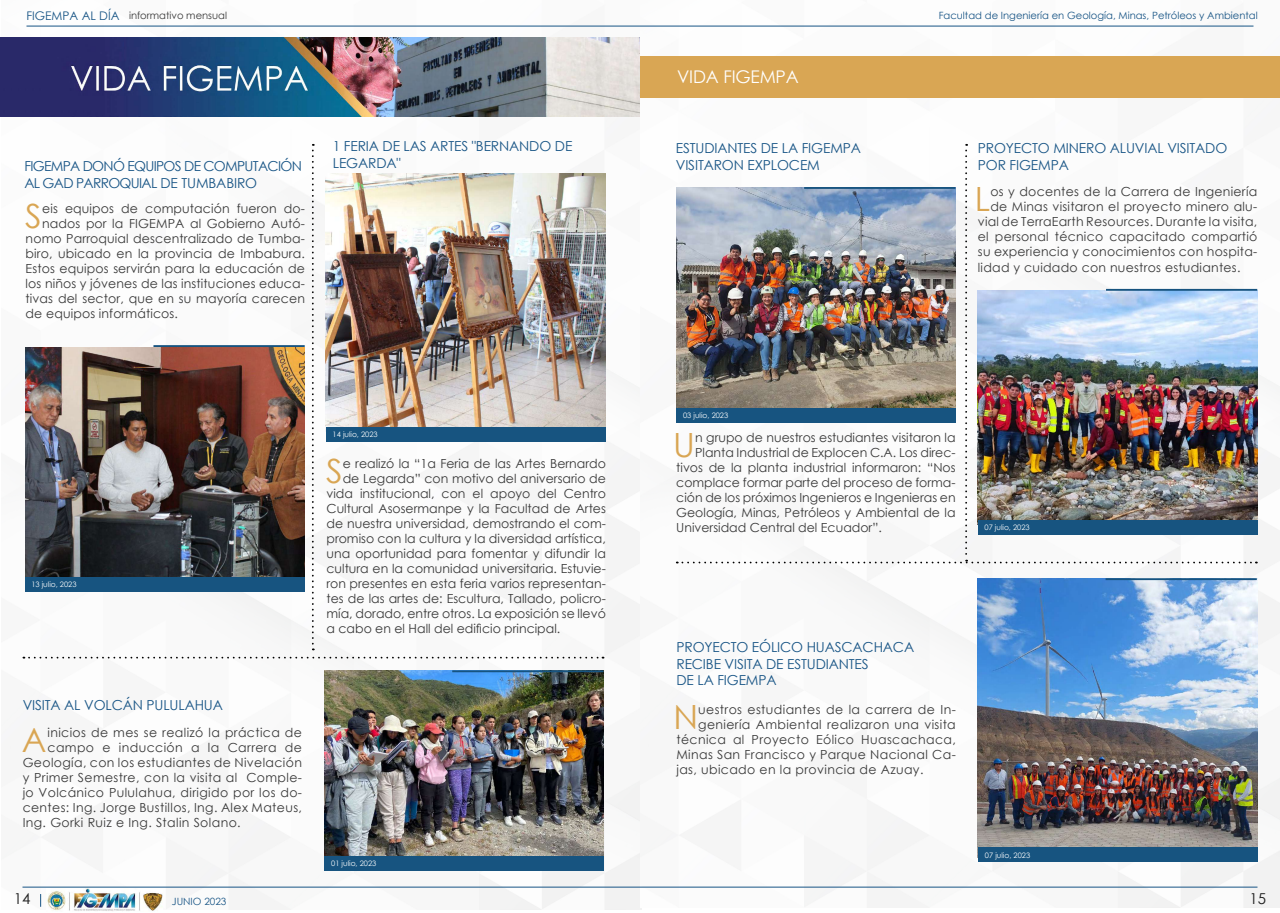
<style>
.page{position:relative;width:1280px;height:913px;background:#fff}
.page>*{position:absolute;margin:0;border:0;box-sizing:border-box;transform-origin:0 0}
.t1{font:33.38px "Century Gothic";color:#d9a654}
.t2{font:17.5px "Century Gothic";letter-spacing:-.01em;color:#fff}
.t3{font:15px "Century Gothic";color:#1d1d1d}
.t4{font:13.75px/16.9px "Century Gothic";letter-spacing:-.01em;color:#175485}
.t5{font:13.75px/16.9px "Century Gothic";letter-spacing:-.05em;color:#175485}
.t6{font:12.5px "Century Gothic";letter-spacing:.01em;color:#383838}
.t7{font:12.5px "Century Gothic";letter-spacing:.03em;color:#383838}
.t8{font:10px "Century Gothic";color:#175485}
.t9{font:10px "Century Gothic";color:#383838}
.t10{font:7.5px "Century Gothic";color:#fff}
.s1{font-size:11.88px;color:#175485}
</style>
<div class="page">
<img style="left:2px;top:25px;width:640px;height:884px">
<img style="left:640px;top:25px;width:640px;height:882px">
<img style="left:47px;top:888px;width:115px;height:23px">
<img style="left:0;top:38px;width:640px;height:78px">
<img style="left:325px;top:670px;width:279px;height:186px">
<div style="left:325px;top:856px;width:279px;height:14px;background:#175480"></div>
<hr style="left:452px;top:670px;width:151px;height:2px;background:#175480">
<svg style="left:23px;top:656px;width:581px;height:2px"></svg>
<svg style="left:312px;top:144px;width:2px;height:506px"></svg>
<img style="left:978px;top:578px;width:279px;height:269px">
<div style="left:978px;top:847px;width:279px;height:15px;background:#175480"></div>
<hr style="left:1106px;top:578px;width:151px;height:2px;background:#175480">
<img style="left:677px;top:144px;width:580px;height:419px">
<div style="left:641px;top:56px;width:639px;height:42px;background:#d9a654"></div>
<svg style="left:40px;top:894px;width:1px;height:12px"></svg>
<hr style="left:26px;top:26px;width:614px;height:1px;background:#175485">
<hr style="left:640px;top:26px;width:614px;height:1px;background:#175485">
<hr style="left:640px;top:886px;width:618px;height:1px;background:#175485">
<hr style="left:22px;top:886px;width:618px;height:1px;background:#175485">
<img style="left:326px;top:173px;width:279px;height:254px">
<div style="left:326px;top:427px;width:279px;height:14px;background:#175480"></div>
<img style="left:25px;top:347px;width:280px;height:230px">
<div style="left:25px;top:577px;width:280px;height:14px;background:#175480"></div>
<hr style="left:153px;top:345px;width:152px;height:2px;background:#175480">
<p class="t9" style="left:26px;top:8px;width:202px"><span class="s1">FIGEMPA AL DÍA</span> informativo mensual</p>
<p class="t8" style="left:939px;top:9px;width:320px">Facultad de Ingeniería en Geología, Minas, Petróleos y Ambiental</p>
<p class="t5" style="left:24px;top:157px;width:279px">FIGEMPA DONÓ EQUIPOS DE COMPUTACIÓN<br>AL GAD PARROQUIAL DE TUMBABIRO</p>
<h1 class="t1" style="left:25px;top:193px;width:18px">S</h1>
<p class="t6" style="left:42px;top:200px;width:264px">eis equipos de computación fueron do-</p>
<p class="t6" style="left:42px;top:215px;width:264px">nados por la FIGEMPA al Gobierno Autó-</p>
<p class="t6" style="left:26px;top:230px;width:281px">nomo Parroquial descentralizado de Tumba-</p>
<p class="t6" style="left:26px;top:245px;width:281px">biro, ubicado en la provincia de Imbabura.</p>
<p class="t6" style="left:26px;top:260px;width:281px">Estos equipos servirán para la educación de</p>
<p class="t6" style="left:26px;top:275px;width:281px">los niños y jóvenes de las instituciones educa-</p>
<p class="t6" style="left:26px;top:290px;width:281px">tivas del sector, que en su mayoría carecen</p>
<p class="t6" style="left:26px;top:305px;width:154px">de equipos informáticos.</p>
<p class="t4" style="left:333px;top:138px;width:241px">1 FERIA DE LAS ARTES "BERNANDO DE<br>LEGARDA"</p>
<p class="t10" style="left:31px;top:579px;width:47px">13 julio, 2023</p>
<p class="t4" style="left:23px;top:696px;width:202px">VISITA AL VOLCÁN PULULAHUA</p>
<h1 class="t1" style="left:22px;top:716px;width:26px">A</h1>
<p class="t7" style="left:48px;top:723px;width:256px">inicios de mes se realizó la práctica de</p>
<p class="t7" style="left:48px;top:738px;width:256px">campo e inducción a la Carrera de</p>
<p class="t7" style="left:23px;top:753px;width:281px">Geología, con los estudiantes de Nivelación</p>
<p class="t7" style="left:23px;top:768px;width:281px">y Primer Semestre, con la visita al Comple-</p>
<p class="t7" style="left:23px;top:783px;width:281px">jo Volcánico Pululahua, dirigido por los do-</p>
<p class="t7" style="left:23px;top:798px;width:281px">centes: Ing. Jorge Bustillos, Ing. Alex Mateus,</p>
<p class="t7" style="left:23px;top:813px;width:220px">Ing. Gorki Ruiz e Ing. Stalin Solano.</p>
<p class="t10" style="left:333px;top:429px;width:47px">14 julio, 2023</p>
<h1 class="t1" style="left:326px;top:448px;width:18px">S</h1>
<p class="t6" style="left:343px;top:455px;width:265px">e realizó la “1a Feria de las Artes Bernardo</p>
<p class="t6" style="left:343px;top:470px;width:265px">de Legarda” con motivo del aniversario de</p>
<p class="t6" style="left:327px;top:485px;width:281px">vida institucional, con el apoyo del Centro</p>
<p class="t6" style="left:327px;top:500px;width:281px">Cultural Asosermanpe y la Facultad de Artes</p>
<p class="t6" style="left:327px;top:515px;width:281px">de nuestra universidad, demostrando el com-</p>
<p class="t6" style="left:327px;top:530px;width:281px">promiso con la cultura y la diversidad artística,</p>
<p class="t6" style="left:327px;top:545px;width:281px">una oportunidad para fomentar y difundir la</p>
<p class="t6" style="left:327px;top:560px;width:281px">cultura en la comunidad universitaria. Estuvie-</p>
<p class="t6" style="left:327px;top:575px;width:281px">ron presentes en esta feria varios representan-</p>
<p class="t6" style="left:327px;top:590px;width:281px">tes de las artes de: Escultura, Tallado, policro-</p>
<p class="t6" style="left:327px;top:605px;width:281px">mía, dorado, entre otros. La exposición se llevó</p>
<p class="t6" style="left:327px;top:620px;width:235px">a cabo en el Hall del edificio principal.</p>
<p class="t10" style="left:331px;top:858px;width:47px">01 julio, 2023</p>
<h2 class="t2" style="left:677px;top:64px;width:123px">VIDA FIGEMPA</h2>
<p class="t4" style="left:676px;top:139px;width:187px">ESTUDIANTES DE LA FIGEMPA<br>VISITARON EXPLOCEM</p>
<p class="t4" style="left:978px;top:139px;width:251px">PROYECTO MINERO ALUVIAL VISITADO<br>POR FIGEMPA</p>
<h1 class="t1" style="left:975px;top:176px;width:17px">L</h1>
<p class="t6" style="left:990px;top:183px;width:268px">os y docentes de la Carrera de Ingeniería</p>
<p class="t6" style="left:990px;top:198px;width:268px">de Minas visitaron el proyecto minero alu-</p>
<p class="t6" style="left:978px;top:213px;width:281px">vial de TerraEarth Resources. Durante la visita,</p>
<p class="t6" style="left:978px;top:228px;width:281px">el personal técnico capacitado compartió</p>
<p class="t6" style="left:978px;top:243px;width:281px">su experiencia y conocimientos con hospita-</p>
<p class="t6" style="left:978px;top:258px;width:264px">lidad y cuidado con nuestros estudiantes.</p>
<p class="t10" style="left:683px;top:410px;width:47px">03 julio, 2023</p>
<h1 class="t1" style="left:673px;top:422px;width:23px">U</h1>
<p class="t6" style="left:695px;top:429px;width:262px">n grupo de nuestros estudiantes visitaron la</p>
<p class="t6" style="left:695px;top:444px;width:262px">Planta Industrial de Explocen C.A. Los direc-</p>
<p class="t6" style="left:676px;top:459px;width:281px">tivos de la planta industrial informaron: “Nos</p>
<p class="t6" style="left:676px;top:474px;width:281px">complace formar parte del proceso de forma-</p>
<p class="t6" style="left:676px;top:489px;width:281px">ción de los próximos Ingenieros e Ingenieras en</p>
<p class="t6" style="left:676px;top:504px;width:281px">Geología, Minas, Petróleos y Ambiental de la</p>
<p class="t6" style="left:676px;top:519px;width:207px">Universidad Central del Ecuador”.</p>
<p class="t10" style="left:985px;top:522px;width:47px">07 julio, 2023</p>
<p class="t4" style="left:676px;top:638px;width:239px">PROYECTO EÓLICO HUASCACHACA<br>RECIBE VISITA DE ESTUDIANTES<br>DE LA FIGEMPA</p>
<h1 class="t1" style="left:674px;top:693px;width:26px">N</h1>
<p class="t7" style="left:698px;top:700px;width:259px">uestros estudiantes de la carrera de In-</p>
<p class="t7" style="left:698px;top:715px;width:259px">geniería Ambiental realizaron una visita</p>
<p class="t7" style="left:676px;top:730px;width:281px">técnica al Proyecto Eólico Huascachaca,</p>
<p class="t7" style="left:676px;top:745px;width:281px">Minas San Francisco y Parque Nacional Ca-</p>
<p class="t7" style="left:676px;top:760px;width:249px">jas, ubicado en la provincia de Azuay.</p>
<p class="t10" style="left:985px;top:849px;width:47px">07 julio, 2023</p>
<p class="t3" style="left:14px;top:888px;width:18px">14</p>
<p class="t3" style="left:1249px;top:888px;width:18px">15</p>
<p class="t8" style="left:172px;top:894px;width:56px">JUNIO 2023</p>
</div>
